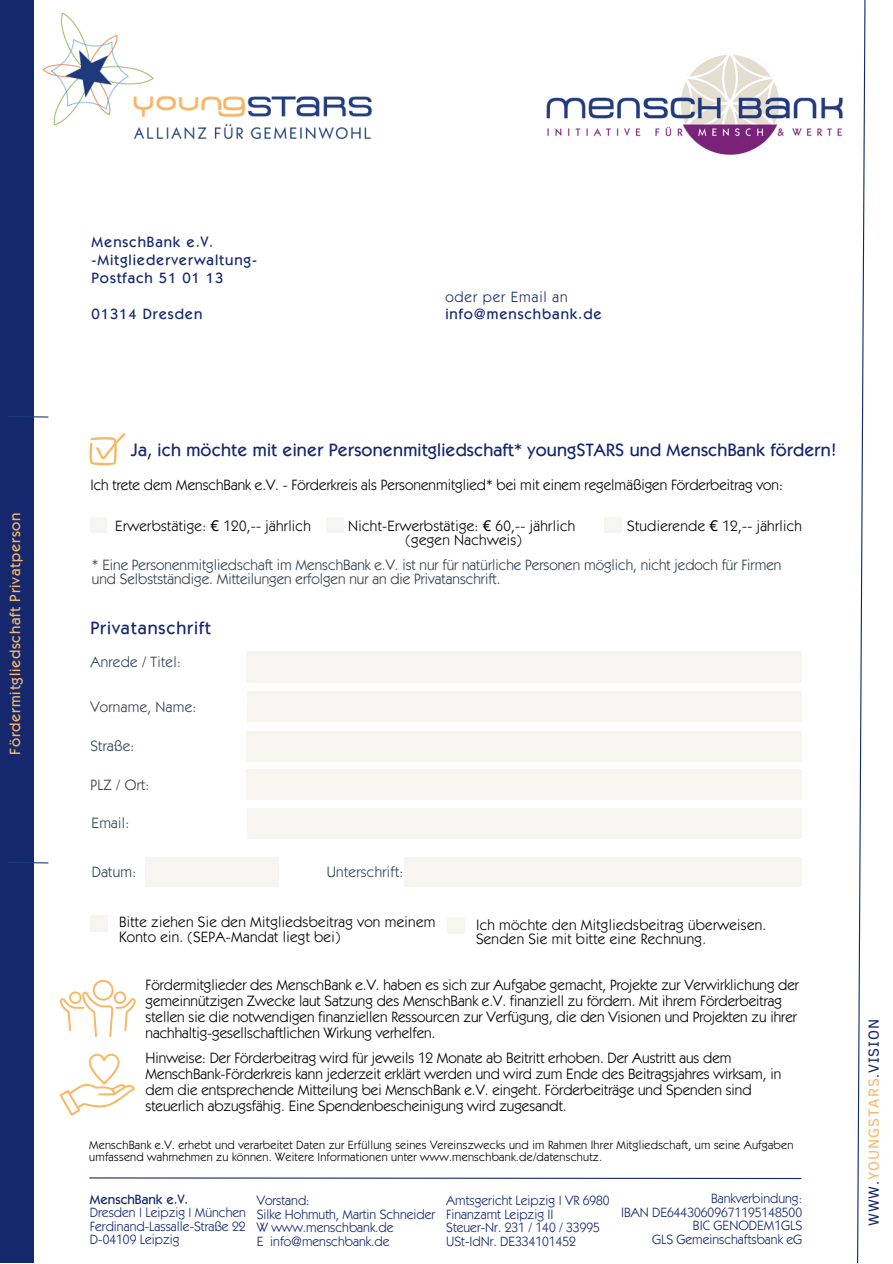
<style>
.page{position:relative;width:893px;height:1264px;background:#fff}
.page>*{position:absolute;margin:0;border:0;box-sizing:border-box;transform-origin:0 0}
.t1{font:500 18px "Itc Kabel";letter-spacing:.01em;color:#15276d}
.t2{font:500 18px "Itc Kabel";letter-spacing:.05em;color:#15276d}
.t3{font:15px/15.8px "Itc Kabel";color:#000}
.t4{font:15px/14.5px "Itc Kabel";letter-spacing:.02em;color:#000}
.t5{font:15px/14.5px "Itc Kabel";color:#313f4c}
.t6{font:500 15px/18px "Itc Kabel";letter-spacing:.06em;color:#15276d}
.t7{font:15px "Itc Kabel";letter-spacing:.02em;color:#313f4c}
.t8{font:500 15px "Itc Kabel";letter-spacing:.05em;color:#f7b866}
.t9{font:15px "Clear Sans";letter-spacing:.055em;color:#15276d}
.t10{font:15px "Itc Kabel";letter-spacing:.06em;color:#15276d}
.t11{font:13.5px/13.5px "Itc Kabel";color:#15276d}
.t12{font:500 13.5px "Itc Kabel";color:#15276d}
.t13{font:12px/12px "Itc Kabel";letter-spacing:.02em;color:#000}
.s1{font-family:"Noto Sans"}
.s2{color:#f7b866}
</style>
<div class="page">
<div style="left:0;top:0;width:34px;height:1262px;background:#15276d"></div>
<svg style="left:89px;top:433px;width:36px;height:33px"></svg>
<div style="left:247px;top:651px;width:571px;height:31px;background:#f7f5f0"></div>
<div style="left:247px;top:691px;width:571px;height:30px;background:#f7f5f0"></div>
<div style="left:247px;top:731px;width:571px;height:30px;background:#f7f5f0"></div>
<div style="left:247px;top:769px;width:571px;height:30px;background:#f7f5f0"></div>
<div style="left:247px;top:808px;width:571px;height:30px;background:#f7f5f0"></div>
<svg style="left:59px;top:979px;width:77px;height:58px"></svg>
<div style="left:145px;top:857px;width:133px;height:29px;background:#f7f5f0"></div>
<div style="left:405px;top:857px;width:414px;height:29px;background:#f7f5f0"></div>
<svg style="left:857px;top:0;width:9px;height:1262px"></svg>
<svg style="left:89px;top:1177px;width:713px;height:2px"></svg>
<div style="left:90px;top:915px;width:17px;height:16px;background:#f7f5f0"></div>
<svg style="left:59px;top:1053px;width:76px;height:62px"></svg>
<div style="left:447px;top:917px;width:17px;height:16px;background:#f7f5f0"></div>
<div style="left:90px;top:517px;width:17px;height:15px;background:#f7f5f0"></div>
<div style="left:326px;top:517px;width:17px;height:15px;background:#f7f5f0"></div>
<div style="left:604px;top:517px;width:17px;height:15px;background:#f7f5f0"></div>
<div style="left:802px;top:528px;width:46px;height:427px;background:#fff"></div>
<img style="left:42px;top:12px;width:330px;height:127px">
<img style="left:546px;top:47px;width:318px;height:113px">
<svg style="left:8px;top:416px;width:41px;height:2px"></svg>
<svg style="left:8px;top:862px;width:41px;height:2px"></svg>
<p class="t8" style="left:6px;top:754px;width:244px;rotate:-90deg">Fördermitgliedschaft Privatperson</p>
<p class="t6" style="left:92px;top:233px;width:167px">MenschBank e.V. -Mitgliederverwaltung-<br>Postfach 51 01 13</p>
<p class="t6" style="left:92px;top:305px;width:112px">01314 Dresden</p>
<p class="t10" style="left:445px;top:288px;width:124px">oder per Email an</p>
<p class="t6" style="left:445px;top:305px;width:158px">info@menschbank.de</p>
<p class="t1" style="left:131px;top:439px;width:706px">Ja, ich möchte mit einer Personenmitgliedschaft* youngSTARS und MenschBank fördern!</p>
<p class="t3" style="left:90px;top:476px;width:694px">Ich trete dem MenschBank e.V. - Förderkreis als Personenmitglied* bei mit einem regelmäßigen Förderbeitrag von:</p>
<p class="t4" style="left:115px;top:518px;width:197px">Erwerbstätige: <span class="s1">€</span> 120,-- jährlich</p>
<p class="t4" style="left:348px;top:518px;width:229px;text-align:center">Nicht-Erwerbstätige: <span class="s1">€</span> 60,-- jährlich (gegen Nachweis)</p>
<p class="t4" style="left:627px;top:518px;width:176px">Studierende <span class="s1">€</span> 12,-- jährlich</p>
<p class="t5" style="left:92px;top:557px;width:691px">* Eine Personenmitgliedschaft im MenschBank e.V. ist nur für natürliche Personen möglich, nicht jedoch für Firmen und Selbstständige. Mitteilungen erfolgen nur an die Privatanschrift.</p>
<p class="t2" style="left:90px;top:617px;width:122px">Privatanschrift</p>
<p class="t7" style="left:90px;top:653px;width:92px">Anrede / Titel:</p>
<p class="t7" style="left:90px;top:698px;width:107px">Vorname, Name:</p>
<p class="t5" style="left:90px;top:738px;width:45px">Straße:</p>
<p class="t5" style="left:90px;top:777px;width:60px">PLZ / Ort:</p>
<p class="t5" style="left:92px;top:815px;width:39px">Email:</p>
<p class="t5" style="left:92px;top:864px;width:46px">Datum:</p>
<p class="t7" style="left:327px;top:863px;width:78px">Unterschrift:</p>
<p class="t4" style="left:119px;top:914px;width:318px">Bitte ziehen Sie den Mitgliedsbeitrag von meinem<br>Konto ein. (SEPA-Mandat liegt bei)</p>
<p class="t4" style="left:476px;top:916px;width:292px">Ich möchte den Mitgliedsbeitrag überweisen.<br>Senden Sie mit bitte eine Rechnung.</p>
<p class="t3" style="left:145px;top:976px;width:655px">Fördermitglieder des MenschBank e.V. haben es sich zur Aufgabe gemacht, Projekte zur Verwirklichung der gemeinnützigen Zwecke laut Satzung des MenschBank e.V. finanziell zu fördern. Mit ihrem Förderbeitrag stellen sie die notwendigen finanziellen Ressourcen zur Verfügung, die den Visionen und Projekten zu ihrer nachhaltig-gesellschaftlichen Wirkung verhelfen.</p>
<p class="t3" style="left:145px;top:1050px;width:637px">Hinweise: Der Förderbeitrag wird für jeweils 12 Monate ab Beitritt erhoben. Der Austritt aus dem MenschBank-Förderkreis kann jederzeit erklärt werden und wird zum Ende des Beitragsjahres wirksam, in dem die entsprechende Mitteilung bei MenschBank e.V. eingeht. Förderbeiträge und Spenden sind steuerlich abzugsfähig. Eine Spendenbescheinigung wird zugesandt.</p>
<p class="t13" style="left:89px;top:1138px;width:705px">MenschBank e.V. erhebt und verarbeitet Daten zur Erfüllung seines Vereinszwecks und im Rahmen Ihrer Mitgliedschaft, um seine Aufgaben umfassend wahrnehmen zu können. Weitere Informationen unter www.menschbank.de/datenschutz.</p>
<p class="t12" style="left:90px;top:1191px;width:100px">MenschBank e.V.</p>
<p class="t11" style="left:90px;top:1205px;width:157px;text-align:justify">Dresden | Leipzig | München Ferdinand-Lassalle-Straße 22<br>D-04109 Leipzig</p>
<p class="t11" style="left:257px;top:1193px;width:180px">Vorstand:<br>Silke Hohmuth, Martin Schneider<br>W www.menschbank.de<br>E info@menschbank.de</p>
<p class="t11" style="left:621px;top:1191px;width:182px;text-align:right">Bankverbindung:<br>IBAN DE64430609671195148500<br>BIC GENODEM1GLS<br>GLS Gemeinschaftsbank eG</p>
<p class="t11" style="left:446px;top:1193px;width:165px">Amtsgericht Leipzig | VR 6980<br>Finanzamt Leipzig II<br>Steuer-Nr. 231 / 140 / 33995<br>USt-IdNr. DE334101452</p>
<p class="t9" style="left:862px;top:1225px;width:208px;rotate:-90deg">WWW.<span class="s2">YOUNGSTARS</span>.VISION</p>
</div>
